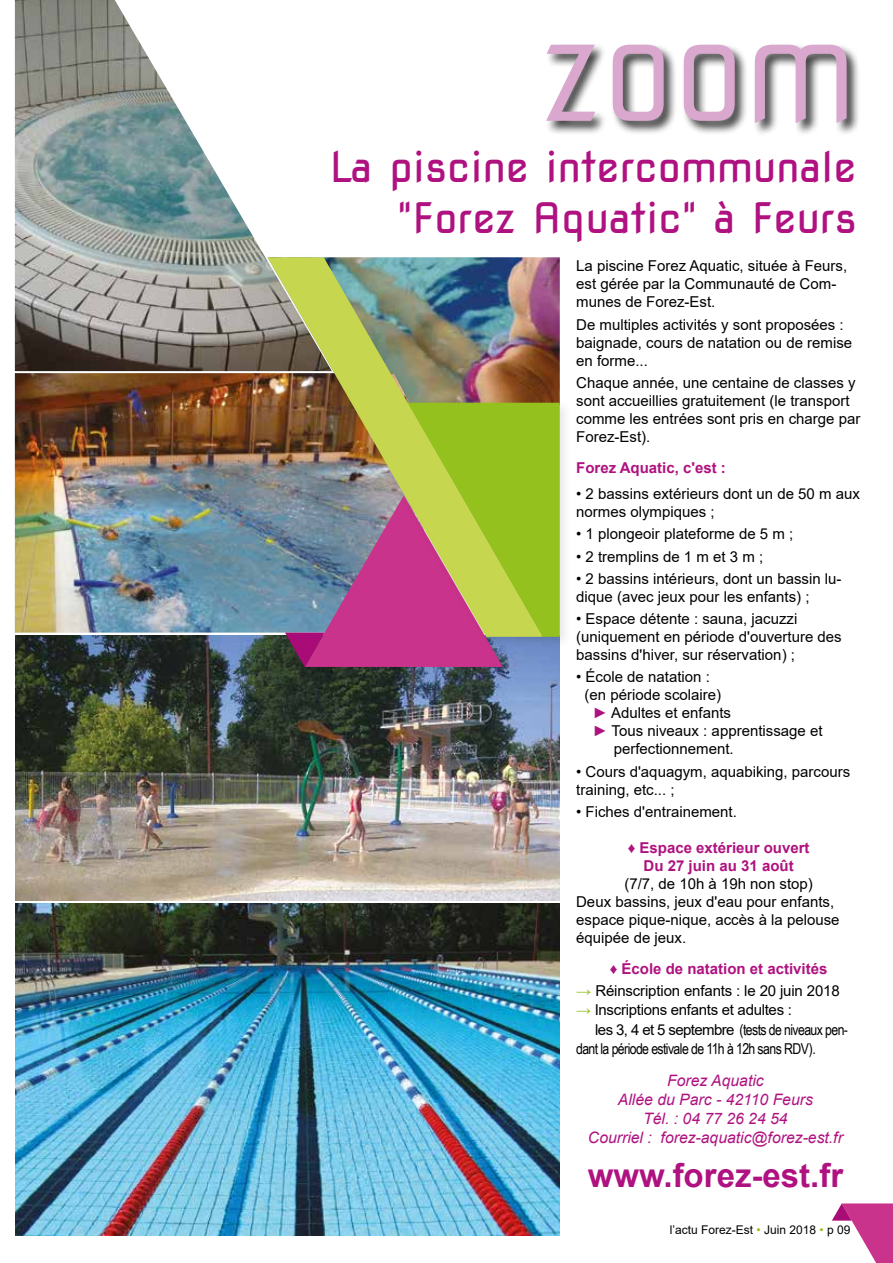
<style>
.page{position:relative;width:893px;height:1263px;background:#fff}
.page>*{position:absolute;margin:0;border:0;box-sizing:border-box;transform-origin:0 0}
.t1{font:103.2px "Nova Square";color:#daa8ce}
.t2{font:42px/50.2px "Nova Square";color:#af1280;text-align:right}
.t3{font:700 33px "Arial";color:#af1280}
.t4{font:italic 15.75px/18.9px "Arial";color:#af1280;text-align:center}
.t5{font:15px/18px "Arial";color:#000}
.t6{font:700 15px/18px "Arial";color:#af1280;text-align:center}
.t7{font:15px/19.5px "Arial Narrow";letter-spacing:-.04em;color:#000}
.t8{font:15px "Arial";letter-spacing:-.02em;color:#000}
.t9{font:12px "Arial";color:#000}
.s1{color:#af1280}
.s2{font-weight:400}
.s3{color:#95c11f}
.s4{font-family:"Arial"}
</style>
<div class="page">
<img style="left:15px;top:636px;width:545px;height:264px">
<img style="left:15px;top:904px;width:545px;height:331px">
<img style="left:15px;top:0;width:249px;height:371px">
<img style="left:15px;top:373px;width:249px;height:259px">
<div style="left:264px;top:253px;width:309px;height:397px;background:#000;opacity:.1"></div>
<svg style="left:285px;top:403px;width:275px;height:264px;background:#a26e6b"></svg>
<img style="left:267px;top:257px;width:275px;height:380px">
<div style="left:545px;top:43px;width:316px;height:94px;background:#000;opacity:.75"></div>
<svg style="left:832px;top:1203px;width:61px;height:60px"></svg>
<h1 class="t1" style="left:539px;top:22px;width:319px">ZOOM</h1>
<h2 class="t2" style="left:330px;top:142px;width:528px">La piscine intercommunale "Forez Aquatic" à Feurs</h2>
<p class="t5" style="left:576px;top:257px;width:272px">La piscine Forez Aquatic, située à Feurs, est gérée par la Communauté de Com&shy;munes de Forez-Est.</p>
<p class="t5" style="left:576px;top:315px;width:277px">De multiples activités y sont proposées : baignade, cours de natation ou de remise en forme...</p>
<p class="t5" style="left:576px;top:373px;width:286px">Chaque année, une centaine de classes y sont accueillies gratuitement (le transport comme les entrées sont pris en charge par Forez-Est).</p>
<p class="t6" style="left:576px;top:458px;width:151px">Forez Aquatic, c'est :</p>
<p class="t5" style="left:576px;top:485px;width:285px">• 2 bassins extérieurs dont un de 50 m aux normes olympiques ;</p>
<p class="t5" style="left:576px;top:525px;width:219px">• 1 plongeoir plateforme de 5 m ;</p>
<p class="t5" style="left:576px;top:547px;width:188px">• 2 tremplins de 1 m et 3 m ;</p>
<p class="t5" style="left:576px;top:569px;width:267px">• 2 bassins intérieurs, dont un bassin lu&shy;dique (avec jeux pour les enfants) ;</p>
<p class="t5" style="left:576px;top:610px;width:267px">• Espace détente : sauna, jacuzzi (uniquement en période d'ouverture des bassins d'hiver, sur réservation) ;</p>
<p class="t5" style="left:576px;top:668px;width:135px">• École de natation :</p>
<p class="t5" style="left:584px;top:686px;width:138px">(en période scolaire)</p>
<p class="t5" style="left:593px;top:704px;width:140px"><span class="s1">►</span> Adultes et enfants</p>
<p class="t5" style="left:593px;top:722px;width:231px"><span class="s1">►</span> Tous niveaux : apprentissage et</p>
<p class="t5" style="left:614px;top:740px;width:122px">perfectionnement.</p>
<p class="t5" style="left:576px;top:762px;width:276px">• Cours d'aquagym, aquabiking, parcours training, etc... ;</p>
<p class="t5" style="left:576px;top:802px;width:162px">• Fiches d'entrainement.</p>
<p class="t6" style="left:628px;top:839px;width:183px"><span class="s2">♦</span> Espace extérieur ouvert<br>Du 27 juin au 31 août</p>
<p class="t5" style="left:576px;top:874px;width:265px;text-indent:48px">(7/7, de 10h à 19h non stop)<br>Deux bassins, jeux d'eau pour enfants, espace pique-nique, accès à la pelouse équipée de jeux.</p>
<p class="t6" style="left:610px;top:959px;width:219px"><span class="s2">♦</span> École de natation et activités</p>
<p class="t5" style="left:576px;top:981px;width:265px"><span class="s3">→</span> Réinscription enfants : le 20 juin 2018</p>
<p class="t8" style="left:576px;top:1000px;width:217px"><span class="s3">→</span> Inscriptions enfants et adultes :</p>
<p class="t7" style="left:576px;top:1019px;width:273px;text-indent:19px"><span class="s4">les 3, 4 et 5 septembre</span> (tests de niveaux pen&shy;dant la période estivale de 11h à 12h sans RDV).</p>
<p class="t4" style="left:588px;top:1071px;width:256px">Forez Aquatic<br>Allée du Parc - 42110 Feurs<br>Tél. : 04 77 26 24 54<br>Courriel : forez-aquatic@forez-est.fr</p>
<h3 class="t3" style="left:588px;top:1152px;width:257px">www.forez-est.fr</h3>
<p class="t9" style="left:670px;top:1221px;width:182px">l’actu Forez-Est <span class="s3">•</span> Juin 2018 <span class="s3">•</span> p 09</p>
</div>
